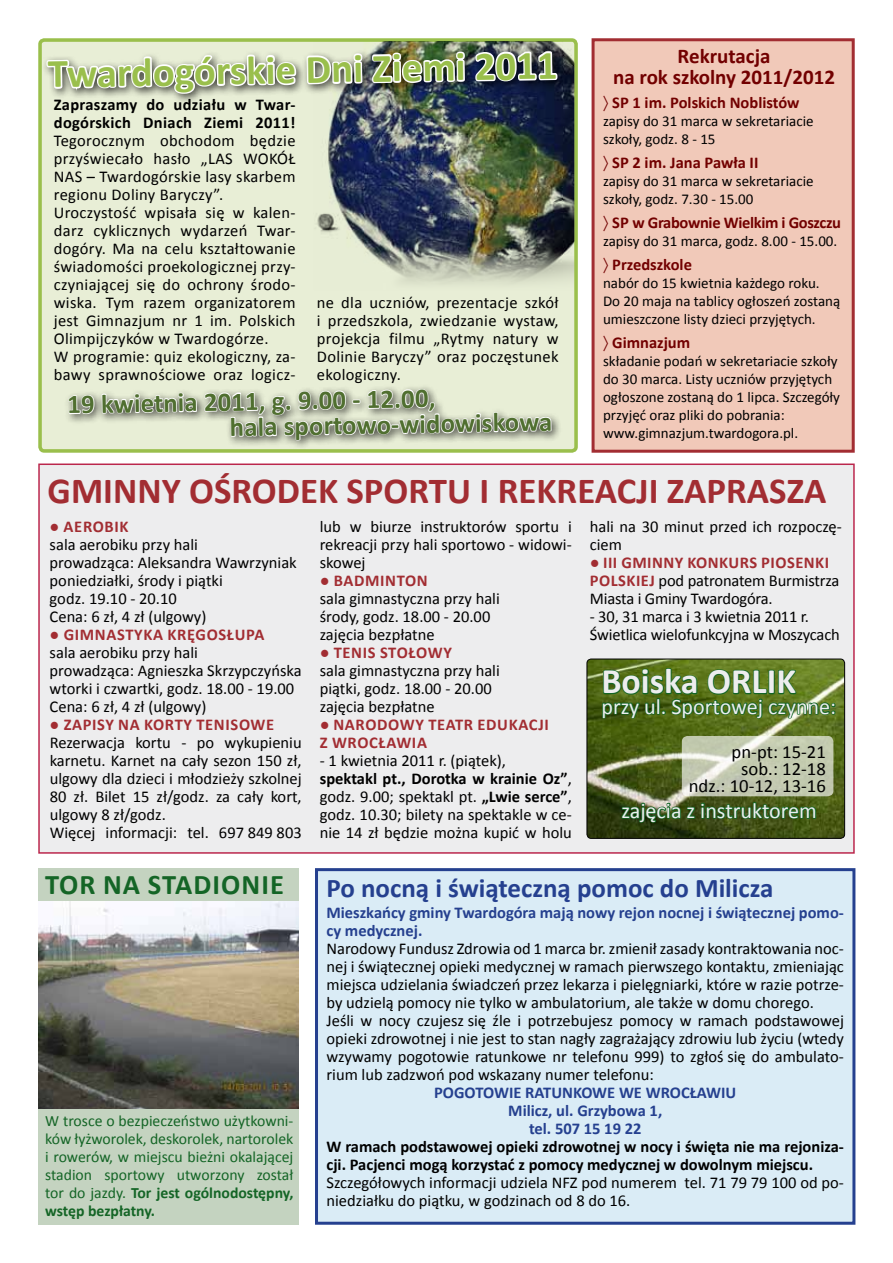
<style>
.page{position:relative;width:893px;height:1263px;background:#fff}
.page>*{position:absolute;margin:0;border:0;box-sizing:border-box;transform-origin:0 0}
.t1{font:700 40.8px "Calibri";color:#9abf4c}
.t2{font:700 36.9px "Calibri";color:#a22d32}
.t3{font:700 36px "Calibri";color:#ededee}
.t4{font:700 28.5px "Calibri";letter-spacing:.04em;color:#146526}
.t5{font:700 27px/25.5px "Calibri";color:#506f30}
.t6{font:700 27px "Calibri";color:#25408f}
.t7{font:22.05px "Calibri";color:#ededee}
.t8{font:700 21px/21px "Calibri";color:#720000;text-align:center}
.t9{font:18.75px/17px "Calibri";color:#000;text-align:right}
.t10{font:16.5px/18px "Calibri";color:#000}
.t11{font:16.5px/18px "Calibri";letter-spacing:.02em;color:#000}
.t12{font:700 16.5px/18px "Calibri";color:#25408f}
.t13{font:700 16.5px/18px "Calibri";color:#000}
.t14{font:700 16.5px "Calibri";color:#720000}
.t15{font:700 16.5px/18px "Calibri";letter-spacing:.03em;color:#a22d32}
.t16{font:700 16.5px/18px "Calibri";letter-spacing:.02em;color:#000}
.t17{font:700 16.5px "Calibri";letter-spacing:-.02em;color:#720000}
.t18{font:15.75px/18px "Calibri";color:#146526;text-align:justify}
.t19{font:15px/18px "Calibri";color:#000}
.s1{color:#a22d32}
.s2{font-weight:700;color:#a22d32}
.s3{font-weight:700}
.s4{font-weight:400}
</style>
<div class="page">
<img style="left:560px;top:42px;width:14px;height:251px">
<div style="left:38px;top:463px;width:817px;height:391px;background:#ededee;border:2px solid #bb274d"></div>
<div style="left:592px;top:38px;width:263px;height:415px;background:#f1c9b9;border:3px solid #a22d32"></div>
<div style="left:38px;top:868px;width:260px;height:357px;background:#c4d3c0"></div>
<div style="left:316px;top:870px;width:538px;height:353px;background:#daecf6"></div>
<div style="left:315px;top:868px;width:540px;height:357px;border:3px solid #25408f"></div>
<img style="left:38px;top:901px;width:260px;height:207px">
<svg style="left:44px;top:38px;width:516px;height:428px;background:#c1c7b6"></svg>
<img style="left:587px;top:659px;width:258px;height:178px">
<div style="left:586px;top:659px;width:259px;height:180px;border:1px solid #000;border-radius:4px"></div>
<svg style="left:601px;top:667px;width:236px;height:60px;background:#4d7323"></svg>
<svg style="left:682px;top:736px;width:151px;height:60px;background:#c8ceb7"></svg>
<svg style="left:621px;top:801px;width:196px;height:23px;background:#365c22"></svg>
<h1 class="t1" style="left:47px;top:48px;width:511px;rotate:-1deg">Twardogórskie Dni Ziemi 2011</h1>
<p class="t16" style="left:54px;top:96px;width:243px">Zapraszamy do udziału w Twar&shy;dogórskich Dniach Ziemi 2011!</p>
<p class="t11" style="left:54px;top:132px;width:243px">Tegorocznym obchodom będzie przyświecało hasło „LAS WOKÓŁ<br>NAS – Twardogórskie lasy skarbem regionu Doliny Baryczy”.<br>Uroczystość wpisała się w kalen&shy;darz cyklicznych wydarzeń Twar&shy;dogóry. Ma na celu kształtowanie świadomości proekologicznej przy&shy;czyniającej się do ochrony środo&shy;wiska. Tym razem organizatorem jest Gimnazjum nr 1 im. Polskich<br>Olimpijczyków w Twardogórze.<br>W programie: quiz ekologiczny, za&shy;bawy sprawnościowe oraz logicz-</p>
<p class="t10" style="left:317px;top:294px;width:243px;text-align:justify">ne dla uczniów, prezentacje szkół i przedszkola, zwiedzanie wystaw, projekcja filmu „Rytmy natury w Dolinie Baryczy” oraz poczęstunek ekologiczny.</p>
<h3 class="t5" style="left:229px;top:389px;width:327px;text-indent:-162px;rotate:-1deg">19 kwietnia 2011, g. 9.00 - 12.00,<br>hala sportowo-widowiskowa</h3>
<p class="t8" style="left:613px;top:45px;width:224px">Rekrutacja<br>na rok szkolny 2011/2012</p>
<p class="t14" style="left:603px;top:92px;width:198px">〉 SP 1 im. Polskich Noblistów</p>
<p class="t19" style="left:603px;top:112px;width:212px">zapisy do 31 marca w sekretariacie szkoły, godz. 8 - 15</p>
<p class="t14" style="left:603px;top:152px;width:151px">〉 SP 2 im. Jana Pawła II</p>
<p class="t19" style="left:603px;top:172px;width:212px">zapisy do 31 marca w sekretariacie szkoły, godz. 7.30 - 15.00</p>
<p class="t17" style="left:603px;top:212px;width:239px">〉 SP w Grabownie Wielkim i Goszczu</p>
<p class="t19" style="left:603px;top:232px;width:236px">zapisy do 31 marca, godz. 8.00 - 15.00.</p>
<p class="t14" style="left:603px;top:254px;width:90px">〉 Przedszkole</p>
<p class="t19" style="left:603px;top:274px;width:239px">nabór do 15 kwietnia każdego roku.<br>Do 20 maja na tablicy ogłoszeń zostaną umieszczone listy dzieci przyjętych.</p>
<p class="t14" style="left:603px;top:332px;width:89px">〉 Gimnazjum</p>
<p class="t19" style="left:603px;top:352px;width:239px">składanie podań w sekretariacie szkoły do 30 marca. Listy uczniów przyjętych ogłoszone zostaną do 1 lipca. Szczegóły przyjęć oraz pliki do pobrania: www.gimnazjum.twardogora.pl.</p>
<h2 class="t2" style="left:48px;top:467px;width:165px">GMINNY OŚROD</h2>
<h2 class="t2" style="left:300px;top:467px;width:106px">EK SPORTU</h2>
<h2 class="t2" style="left:479px;top:467px;width:348px">I REKREACJI ZAPRASZA</h2>
<p class="t10" style="left:50px;top:517px;width:249px"><span class="s1">●</span> <span class="s2">Aerobik<br></span>sala aerobiku przy hali<br>prowadząca: Aleksandra Wawrzyniak poniedziałki, środy i piątki<br>godz. 19.10 - 20.10<br>Cena: 6 zł, 4 zł (ulgowy)</p>
<p class="t10" style="left:50px;top:625px;width:254px"><span class="s1">●</span> <span class="s2">Gimnastyka kręgosłupa<br></span>sala aerobiku przy hali<br>prowadząca: Agnieszka Skrzypczyńska wtorki i czwartki, godz. 18.00 - 19.00<br>Cena: 6 zł, 4 zł (ulgowy)</p>
<p class="t10" style="left:50px;top:715px;width:254px"><span class="s1">●</span> <span class="s2">Zapisy na korty ten isowe<br></span>Rezerwacja kortu - po wykupieniu karnetu. Karnet na cały sezon 150 zł, ulgowy dla dzieci i młodzieży szkolnej<br>80 zł. Bilet 15 zł/godz. za cały kort, ulgowy 8 zł/godz.<br>Więcej informacji: tel. 697 849 803</p>
<h3 class="t4" style="left:45px;top:866px;width:237px">Tor na stadionie</h3>
<p class="t18" style="left:45px;top:1112px;width:250px">W trosce o bezpieczeństwo użytkowni&shy;ków łyżworolek, deskorolek, nartorolek i rowerów, w miejscu bieżni okalającej stadion sportowy utworzony został tor do jazdy. <span class="s3">Tor jest ogólnodostępny, wstęp bezpłatny.</span></p>
<p class="t10" style="left:320px;top:517px;width:254px;text-align:justify">lub w biurze instruktorów sportu i rekreacji przy hali sportowo - widowi&shy;skowej</p>
<p class="t10" style="left:320px;top:571px;width:182px"><span class="s1">●</span> <span class="s2">Badminton<br></span>sala gimnastyczna przy hali środy, godz. 18.00 - 20.00 zajęcia bezpłatne</p>
<p class="t10" style="left:320px;top:643px;width:182px"><span class="s1">●</span> <span class="s2">Ten is stołowy<br></span>sala gimnastyczna przy hali piątki, godz. 18.00 - 20.00 zajęcia bezpłatne</p>
<p class="t15" style="left:320px;top:715px;width:231px"><span class="s4">●</span> Narodowy Teatr Edukacj i z Wrocławia</p>
<p class="t10" style="left:320px;top:751px;width:254px">- 1 kwietnia 2011 r. (piątek),<br><span class="s3">spektakl pt., Dorotka w krainie Oz”</span>, godz. 9.00; spektakl pt. <span class="s3">„Lwie serce”</span>, godz. 10.30; bilety na spektakle w ce&shy;nie 14 zł będzie można kupić w holu</p>
<p class="t10" style="left:590px;top:517px;width:254px">hali na 30 minut przed ich rozpoczę&shy;ciem</p>
<p class="t15" style="left:590px;top:553px;width:74px"><span class="s4">●</span> IIIGminny</p>
<p class="t15" style="left:687px;top:553px;width:110px">Konkurs Piosenk</p>
<p class="t10" style="left:590px;top:553px;width:251px;text-indent:235px"><span class="s2">i<br>Polskiej</span> pod patronatem Burmistrza<br>Miasta i Gminy Twardogóra.</p>
<p class="t10" style="left:590px;top:607px;width:251px">- 30, 31 marca i 3 kwietnia 2011 r.<br>Świetlica wielofunkcyjna w Moszycach</p>
<h3 class="t3" style="left:601px;top:658px;width:123px">Boiska ORLI</h3>
<h3 class="t3" style="left:776px;top:658px;width:21px">K</h3>
<h3 class="t7" style="left:601px;top:692px;width:236px">przy ul. Sportowej czynne:</h3>
<p class="t9" style="left:689px;top:743px;width:139px">pn-pt: 15-21<br>sob.: 12-18<br>ndz.: 10-12, 13-16</p>
<h3 class="t7" style="left:621px;top:797px;width:197px">zajęcia z instruktorem</h3>
<h3 class="t6" style="left:326px;top:871px;width:449px">Po nocną i świąteczną pomoc do Milicza</h3>
<p class="t12" style="left:326px;top:903px;width:519px">Mieszkańcy gminy Twardogóra mają nowy rejon nocnej i świątecznej pomo&shy;cy medycznej.</p>
<p class="t10" style="left:327px;top:939px;width:519px">Narodowy Fundusz Zdrowia od 1 marca br. zmienił zasady kontraktowania noc&shy;nej i świątecznej opieki medycznej w ramach pierwszego kontaktu, zmieniając miejsca udzielania świadczeń przez lekarza i pielęgniarki, które w razie potrze&shy;by udzielą pomocy nie tylko w ambulatorium, ale także w domu chorego.<br>Jeśli w nocy czujesz się źle i potrzebujesz pomocy w ramach podstawowej opieki zdrowotnej i nie jest to stan nagły zagrażający zdrowiu lub życiu (wtedy wzywamy pogotowie ratunkowe nr telefonu 999) to zgłoś się do ambulato&shy;rium lub zadzwoń pod wskazany numer telefonu:</p>
<p class="t12" style="left:434px;top:1083px;width:20px">POGOTOWI</p>
<p class="t12" style="left:513px;top:1083px;width:22px">E RATU</p>
<p class="t12" style="left:562px;top:1083px;width:96px">NKOWE WE WRO</p>
<p class="t12" style="left:681px;top:1083px;width:27px">CŁAWIU</p>
<p class="t12" style="left:508px;top:1101px;width:156px;text-align:center">Milicz, ul. Grzybowa 1, tel. 507 15 19 22</p>
<p class="t13" style="left:327px;top:1137px;width:519px">W ramach podstawowej opieki zdrowotnej w nocy i święta nie ma rejoniza&shy;cji. Pacjenci mogą korzystać z pomocy medycznej w dowolnym miejscu.</p>
<p class="t10" style="left:327px;top:1173px;width:519px">Szczegółowych informacji udziela NFZ pod numerem tel. 71 79 79 100 od po&shy;niedziałku do piątku, w godzinach od 8 do 16.</p>
</div>
